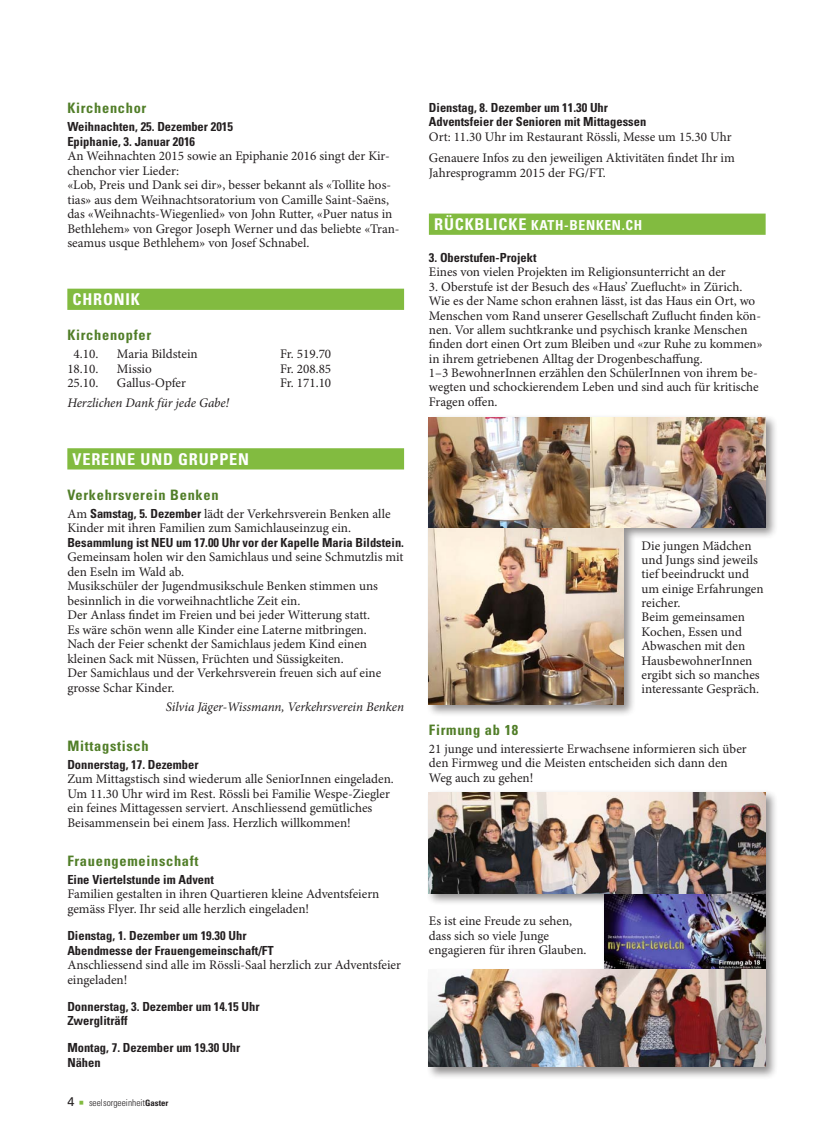
<style>
.page{position:relative;width:833px;height:1134px;background:#fff}
.page>*{position:absolute;margin:0;border:0;box-sizing:border-box;transform-origin:0 0}
.t1{font:700 condensed 16.25px "Univers LT Std";letter-spacing:.05em;color:#fff}
.t2{font:700 condensed 14.38px "Univers LT Std";letter-spacing:.05em;color:#517e28}
.t3{font:700 condensed 13.75px "Univers LT Std";color:#fff}
.t4{font:13.12px/14.4px "Minion Pro";color:#231f20}
.t5{font:italic 13.12px "Minion Pro";letter-spacing:-.005em;color:#231f20}
.t6{font:700 condensed 12.5px/14.5px "Univers LT Std";color:#231f20}
.t7{font:300 condensed 9.38px "Univers LT Std";color:#231f20}
.s1{font-family:"Univers LT Std";font-weight:700;font-stretch:condensed;font-size:12.5px}
.s2{font-weight:400;font-stretch:normal;font-size:12.5px}
.s3{font-family:"Minion Pro";font-weight:400;font-stretch:normal;font-size:13.12px;color:#82bb40}
.s4{font-weight:700;font-size:8.75px}
</style>
<div class="page">
<div style="left:429px;top:214px;width:336px;height:21px;background:#82bb40"></div>
<div style="left:67px;top:289px;width:337px;height:21px;background:#82bb40"></div>
<div style="left:67px;top:448px;width:337px;height:21px;background:#82bb40"></div>
<div style="left:426px;top:789px;width:352px;height:290px;background:#231f20;opacity:.5"></div>
<img style="left:604px;top:893px;width:161px;height:76px">
<img style="left:429px;top:969px;width:336px;height:98px">
<img style="left:429px;top:792px;width:336px;height:101px">
<div style="left:426px;top:414px;width:352px;height:303px;background:#231f20;opacity:.5"></div>
<img style="left:429px;top:528px;width:195px;height:176px">
<img style="left:429px;top:417px;width:175px;height:111px">
<img style="left:590px;top:417px;width:175px;height:110px">
<p class="t2" style="left:67px;top:99px;width:81px">Kirchenchor</p>
<p class="t6" style="left:67px;top:119px;width:167px">Weihnachten, 25. Dezember 2015<br>Epiphanie, 3. Januar 2016</p>
<p class="t4" style="left:67px;top:149px;width:334px">An Weihnachten 2015 sowie an Epiphanie 2016 singt der Kir&shy;chenchor vier Lieder:<br>«Lob, Preis und Dank sei dir», besser bekannt als «Tollite hos&shy;tias» aus dem Weihnachtsoratorium von Camille Saint-Saëns, das «Weihnachts-Wiegenlied» von John Rutter, «Puer natus in Bethlehem» von Gregor Joseph Werner und das beliebte «Tran&shy;seamus usque Bethlehem» von Josef Schnabel.</p>
<p class="t1" style="left:73px;top:289px;width:11px">chronik</p>
<p class="t2" style="left:67px;top:326px;width:85px">Kirchenopfer</p>
<p class="t4" style="left:74px;top:347px;width:26px">4.10.</p>
<p class="t4" style="left:117px;top:347px;width:82px">Maria Bildstein</p>
<p class="t4" style="left:280px;top:347px;width:53px">Fr. 519.70</p>
<p class="t4" style="left:67px;top:362px;width:33px">18.10.</p>
<p class="t4" style="left:117px;top:362px;width:36px">Missio</p>
<p class="t4" style="left:280px;top:362px;width:53px">Fr. 208.85</p>
<p class="t4" style="left:67px;top:376px;width:33px">25.10.</p>
<p class="t4" style="left:117px;top:376px;width:70px">Gallus-Opfer</p>
<p class="t4" style="left:280px;top:376px;width:53px">Fr. 171.10</p>
<p class="t5" style="left:67px;top:395px;width:163px">Herzlichen Dank für jede Gabe!</p>
<p class="t1" style="left:73px;top:449px;width:20px">Vereine</p>
<p class="t1" style="left:141px;top:449px;width:12px">und</p>
<p class="t1" style="left:178px;top:449px;width:22px">Gruppen</p>
<p class="t2" style="left:67px;top:486px;width:153px">Verkehrsverein Benken</p>
<p class="t4" style="left:67px;top:507px;width:325px">Am <span class="s1">Samstag, 5. Dezember</span> lädt der Verkehrsverein Benken alle<br>Kinder mit ihren Familien zum Samichlauseinzug ein.</p>
<p class="t6" style="left:67px;top:535px;width:338px">Besammlung ist NEU um 17.00 Uhr vor der Kapelle Maria Bildstein.</p>
<p class="t4" style="left:67px;top:550px;width:338px">Gemeinsam holen wir den Samichlaus und seine Schmutzlis mit den Eseln im Wald ab.<br>Musikschüler der Jugendmusikschule Benken stimmen uns besinnlich in die vorweihnachtliche Zeit ein.<br>Der Anlass findet im Freien und bei jeder Witterung statt.<br>Es wäre schön wenn alle Kinder eine Laterne mitbringen.<br>Nach der Feier schenkt der Samichlaus jedem Kind einen kleinen Sack mit Nüssen, Früchten und Süssigkeiten.<br>Der Samichlaus und der Verkehrsverein freuen sich auf eine grosse Schar Kinder.</p>
<p class="t5" style="left:166px;top:699px;width:240px">Silvia Jäger-Wissmann, Verkehrsverein Benken</p>
<p class="t2" style="left:67px;top:737px;width:83px">Mittagstisch</p>
<p class="t6" style="left:67px;top:757px;width:133px">Donnerstag, 17. Dezember</p>
<p class="t4" style="left:67px;top:772px;width:328px">Zum Mittagstisch sind wiederum alle SeniorInnen eingeladen.<br>Um 11.30 Uhr wird im Rest. Rössli bei Familie Wespe-Ziegler ein feines Mittagessen serviert. Anschliessend gemütliches Beisammensein bei einem Jass. Herzlich willkommen!</p>
<p class="t2" style="left:67px;top:852px;width:133px">Frauengemeinschaft</p>
<p class="t6" style="left:67px;top:872px;width:148px">Eine Viertelstunde im Advent</p>
<p class="t4" style="left:67px;top:887px;width:314px">Familien gestalten in ihren Quartieren kleine Adventsfeiern gemäss Flyer. Ihr seid alle herzlich eingeladen!</p>
<p class="t6" style="left:67px;top:928px;width:208px">Dienstag, 1. Dezember um 19.30 Uhr<br>Abendmesse der Frauengemeinschaft/FT</p>
<p class="t4" style="left:67px;top:958px;width:335px">Anschliessend sind alle im Rössli-Saal herzlich zur Adventsfeier eingeladen!</p>
<p class="t6" style="left:67px;top:999px;width:194px">Donnerstag, 3. Dezember um 14.15 Uhr<br>Zwergliträff</p>
<p class="t6" style="left:67px;top:1040px;width:174px">Montag, 7. Dezember um 19.30 Uhr<br>Nähen</p>
<p class="t7" style="left:67px;top:1097px;width:103px"><span class="s2">4</span> <span class="s3">■</span> seelsorgeeinheit<span class="s4">Gaster</span></p>
<p class="t6" style="left:429px;top:100px;width:219px">Dienstag, 8. Dezember um 11.30 Uhr<br>Adventsfeier der Senioren mit Mittagessen</p>
<p class="t4" style="left:429px;top:126px;width:307px;line-height:21.9px">Ort: 11.30 Uhr im Restaurant Rössli, Messe um 15.30 Uhr<br>Genauere Infos zu den jeweiligen Aktivitäten findet Ihr im</p>
<p class="t4" style="left:429px;top:166px;width:178px">Jahresprogramm 2015 der FG/FT.</p>
<p class="t1" style="left:434px;top:214px;width:31px">Rückblicke</p>
<p class="t3" style="left:531px;top:217px;width:9px">kath</p>
<p class="t3" style="left:564px;top:217px;width:15px">-benken</p>
<p class="t3" style="left:622px;top:217px;width:13px">.ch</p>
<p class="t6" style="left:429px;top:250px;width:109px">3. Oberstufen-Projekt</p>
<p class="t4" style="left:429px;top:266px;width:298px">Eines von vielen Projekten im Religionsunterricht an der</p>
<p class="t4" style="left:429px;top:280px;width:335px">3. Oberstufe ist der Besuch des «Haus’ Zueflucht» in Zürich.<br>Wie es der Name schon erahnen lässt, ist das Haus ein Ort, wo Menschen vom Rand unserer Gesellschaft Zuflucht finden kön&shy;nen. Vor allem suchtkranke und psychisch kranke Menschen finden dort einen Ort zum Bleiben und «zur Ruhe zu kommen» in ihrem getriebenen Alltag der Drogenbeschaffung.<br>1–3 BewohnerInnen erzählen den SchülerInnen von ihrem be&shy;wegten und schockierendem Leben und sind auch für kritische Fragen offen.</p>
<p class="t4" style="left:641px;top:539px;width:124px">Die jungen Mädchen und Jungs sind jeweils tief beeindruckt und um einige Erfahrungen reicher.<br>Beim gemeinsamen<br>Kochen, Essen und<br>Abwaschen mit den<br>HausbewohnerInnen ergibt sich so manches interessante Gespräch.</p>
<p class="t2" style="left:429px;top:721px;width:91px">Firmung ab 18</p>
<p class="t4" style="left:429px;top:742px;width:319px">21 junge und interessierte Erwachsene informieren sich über den Firmweg und die Meisten entscheiden sich dann den<br>Weg auch zu gehen!</p>
<p class="t4" style="left:429px;top:914px;width:159px">Es ist eine Freude zu sehen, dass sich so viele Junge engagieren für ihren Glauben.</p>
</div>
